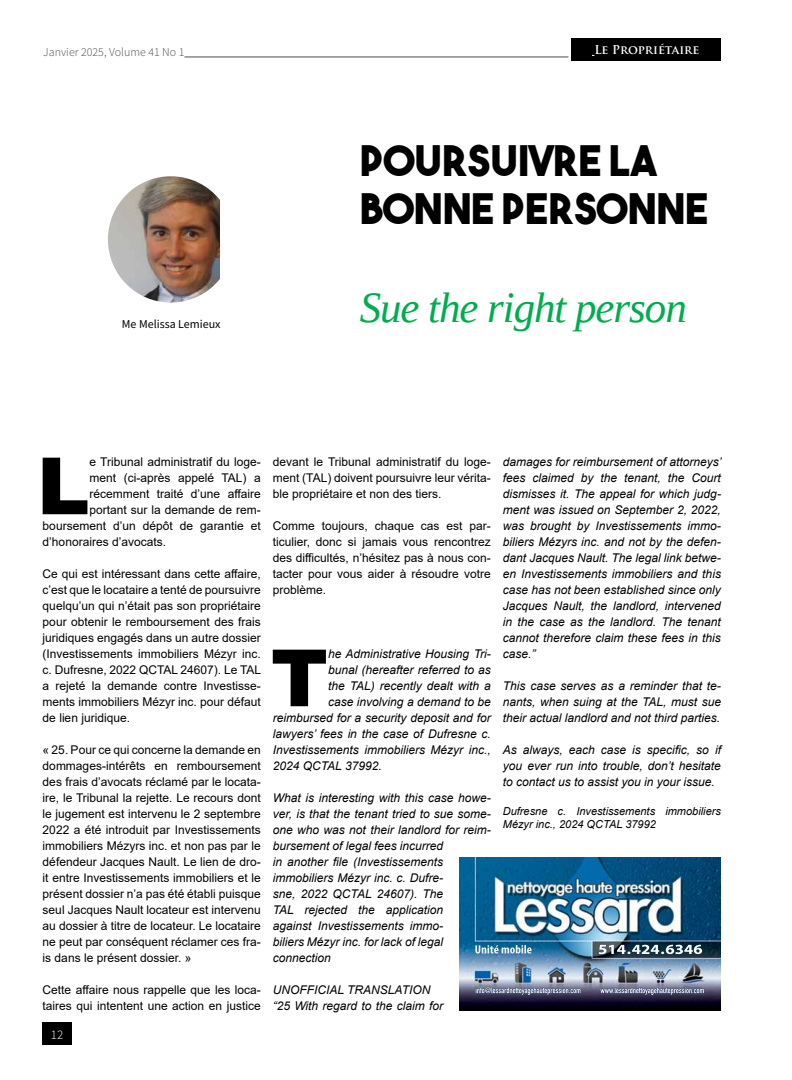
<style>
.page{position:relative;width:792px;height:1080px;background:#fff}
.page>*{position:absolute;margin:0;border:0;box-sizing:border-box;transform-origin:0 0}
.t1{font:900 79.1px "Arial";color:#000}
.t2{font:italic 43px "Liberation Serif";letter-spacing:-.025em;color:#00ad4e}
.t3{font:42px/48px "The Bold Font";color:#000}
.t4{font:300 13px "Source Sans Pro";color:#fff}
.t5{font:12px/16px "Arial";color:#000;text-align:justify}
.t6{font:italic 12px/16px "Arial";color:#000;text-align:justify}
.t7{font:300 12px "Source Sans Pro";color:#4d4d4f}
.t8{font:12px "Source Sans Pro";color:#000}
.t9{font:700 12px "Trajan Pro";color:#fff}
.t10{font:italic 11px/13px "Arial";color:#000}
</style>
<div class="page">
<img style="left:108px;top:176px;width:112px;height:127px">
<img style="left:460px;top:858px;width:260px;height:152px">
<img style="left:485px;top:987px;width:77px;height:6px">
<img style="left:615px;top:987px;width:89px;height:6px">
<img style="left:475px;top:945px;width:57px;height:9px">
<img style="left:599px;top:945px;width:103px;height:9px">
<hr style="left:184px;top:57px;width:384px;height:1px;background:#4d4d4f">
<div style="left:42px;top:1023px;width:30px;height:22px;background:#000"></div>
<div style="left:571px;top:39px;width:150px;height:22px;background:#000"></div>
<p class="t7" style="left:43px;top:44px;width:143px">Janvier 2025, Volume 41 No 1</p>
<p class="t8" style="left:122px;top:316px;width:100px">Me Melissa Lemieux</p>
<p class="t9" style="left:594px;top:42px;width:107px">Le Propriétaire</p>
<h3 class="t3" style="left:360px;top:136px;width:350px">POURSUIVRE LA<br>BONNE PERSONNE</h3>
<h2 class="t2" style="left:360px;top:279px;width:329px">Sue the right person</h2>
<h1 class="t1" style="left:37px;top:429px;width:54px">L</h1>
<p class="t5" style="left:90px;top:454px;width:173px">e Tribunal administratif du loge-</p>
<p class="t5" style="left:90px;top:470px;width:173px">ment (ci-après appelé TAL) a</p>
<p class="t5" style="left:90px;top:486px;width:173px">récemment traité d’une affaire</p>
<p class="t5" style="left:90px;top:502px;width:173px">portant sur la demande de rem-</p>
<p class="t5" style="left:43px;top:518px;width:220px">boursement d’un dépôt de garantie et</p>
<p class="t5" style="left:43px;top:534px;width:125px">d’honoraires d’avocats.</p>
<p class="t5" style="left:43px;top:566px;width:220px">Ce qui est intéressant dans cette affaire, c’est que le locataire a tenté de poursuivre quelqu’un qui n’était pas son propriétaire pour obtenir le remboursement des frais juridiques engagés dans un autre dossier (Investissements immobiliers Mézyr inc. c. Dufresne, 2022 QCTAL 24607). Le TAL a rejeté la demande contre Investisse&shy;ments immobiliers Mézyr inc. pour défaut de lien juridique.</p>
<p class="t5" style="left:43px;top:742px;width:220px">« 25. Pour ce qui concerne la demande en dommages-intérêts en remboursement des frais d’avocats réclamé par le locata&shy;ire, le Tribunal la rejette. Le recours dont le jugement est intervenu le 2 septembre 2022 a été introduit par Investissements immobiliers Mézyrs inc. et non pas par le défendeur Jacques Nault. Le lien de dro&shy;it entre Investissements immobiliers et le présent dossier n’a pas été établi puisque seul Jacques Nault locateur est intervenu au dossier à titre de locateur. Le locataire ne peut par conséquent réclamer ces fra&shy;is dans le présent dossier. »</p>
<p class="t5" style="left:43px;top:982px;width:220px">Cette affaire nous rappelle que les loca&shy;taires qui intentent une action en justice</p>
<p class="t4" style="left:51px;top:1027px;width:14px">12</p>
<p class="t5" style="left:273px;top:454px;width:220px">devant le Tribunal administratif du loge&shy;ment (TAL) doivent poursuivre leur vérita&shy;ble propriétaire et non des tiers.</p>
<p class="t5" style="left:273px;top:518px;width:220px">Comme toujours, chaque cas est par&shy;ticulier, donc si jamais vous rencontrez des difficultés, n’hésitez pas à nous con&shy;tacter pour vous aider à résoudre votre problème.</p>
<h1 class="t1" style="left:271px;top:621px;width:59px">T</h1>
<p class="t6" style="left:328px;top:646px;width:164px">he Administrative Housing Tri-</p>
<p class="t6" style="left:328px;top:662px;width:164px">bunal (hereafter referred to as</p>
<p class="t6" style="left:328px;top:678px;width:164px">the TAL) recently dealt with a</p>
<p class="t6" style="left:328px;top:694px;width:164px">case involving a demand to be</p>
<p class="t6" style="left:273px;top:710px;width:220px">reimbursed for a security deposit and for</p>
<p class="t6" style="left:273px;top:726px;width:220px">lawyers’ fees in the case of Dufresne c.</p>
<p class="t6" style="left:273px;top:742px;width:220px">Investissements immobiliers Mézyr inc.,</p>
<p class="t6" style="left:273px;top:758px;width:110px">2024 QCTAL 37992.</p>
<p class="t6" style="left:273px;top:790px;width:220px;text-align:left">What is interesting with this case howe&shy;ver, is that the tenant tried to sue some&shy;one who was not their landlord for reim&shy;bursement of legal fees incurred<br>in another file (Investissements immobiliers Mézyr inc. c. Dufre-<br>sne, 2022 QCTAL 24607). The<br>TAL rejected the application<br>against Investissements immo-<br>biliers Mézyr inc. for lack of legal connection</p>
<p class="t6" style="left:273px;top:982px;width:172px">UNOFFICIAL TRANSLATION “25 With regard to the claim for</p>
<p class="t6" style="left:503px;top:454px;width:220px">damages for reimbursement of attorneys’ fees claimed by the tenant, the Court dismisses it. The appeal for which judg&shy;ment was issued on September 2, 2022, was brought by Investissements immo&shy;biliers Mézyrs inc. and not by the defen&shy;dant Jacques Nault. The legal link betwe&shy;en Investissements immobiliers and this case has not been established since only Jacques Nault, the landlord, intervened in the case as the landlord. The tenant cannot therefore claim these fees in this case.”</p>
<p class="t6" style="left:503px;top:678px;width:220px">This case serves as a reminder that te&shy;nants, when suing at the TAL, must sue their actual landlord and not third parties.</p>
<p class="t6" style="left:503px;top:742px;width:220px">As always, each case is specific, so if you ever run into trouble, don’t hesitate to contact us to assist you in your issue.</p>
<p class="t10" style="left:503px;top:805px;width:220px">Dufresne c. Investissements immobiliers<br>Mézyr inc., 2024 QCTAL 37992</p>
</div>
